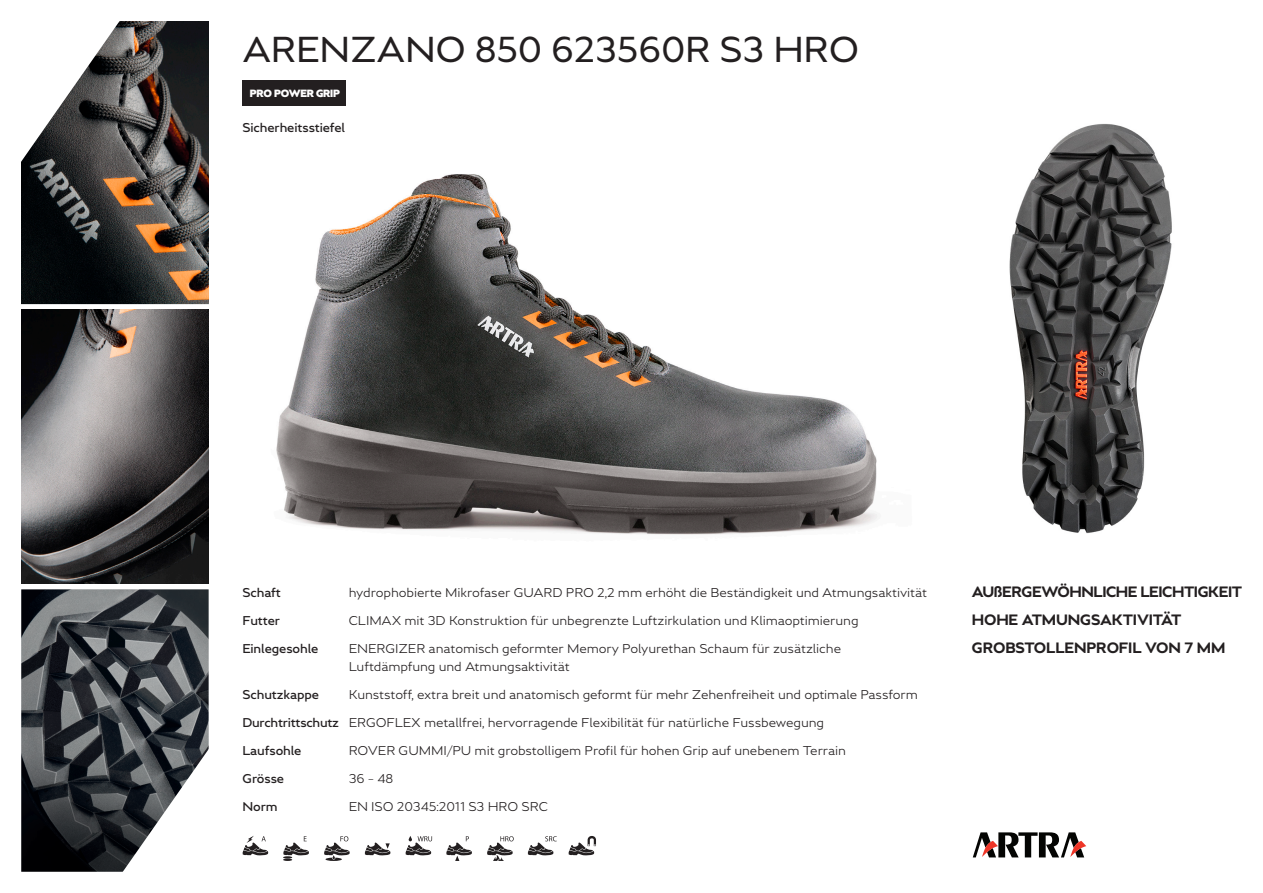
<style>
.page{position:relative;width:1263px;height:893px;background:#fff}
.page>*{position:absolute;margin:0;border:0;box-sizing:border-box;transform-origin:0 0}
.NAZOV{font:36px "Greenwich";letter-spacing:-.01em;color:#231f20}
.Benefit{font:700 15px "Greenwich";letter-spacing:-.01em;color:#231f20}
.Benefit-2{font:700 15px "Greenwich";letter-spacing:-.03em;color:#231f20}
.popis{font:300 12.75px/18px "Greenwich";letter-spacing:-.01em;color:#231f20}
.info{font:500 12.75px "Greenwich";letter-spacing:-.01em;color:#231f20}
.kategoria{font:500 12.75px "Greenwich";letter-spacing:-.01em;color:#231f20}
.t1{font:900 10.5px "Greenwich";letter-spacing:-.02em;color:#fff}
</style>
<div class="page">
<img style="left:21px;top:589px;width:188px;height:283px">
<img style="left:1009px;top:124px;width:163px;height:410px">
<img style="left:276px;top:174px;width:602px;height:361px">
<img style="left:21px;top:21px;width:188px;height:283px">
<img style="left:21px;top:310px;width:188px;height:273px">
<svg style="left:243px;top:836px;width:25px;height:19px"></svg>
<svg style="left:283px;top:836px;width:26px;height:25px"></svg>
<svg style="left:324px;top:836px;width:26px;height:25px"></svg>
<svg style="left:365px;top:842px;width:26px;height:13px"></svg>
<svg style="left:406px;top:836px;width:26px;height:19px"></svg>
<svg style="left:446px;top:836px;width:26px;height:25px"></svg>
<svg style="left:487px;top:836px;width:27px;height:25px"></svg>
<svg style="left:528px;top:836px;width:29px;height:19px"></svg>
<svg style="left:569px;top:836px;width:27px;height:19px"></svg>
<svg style="left:115px;top:738px;width:94px;height:134px"></svg>
<svg style="left:21px;top:21px;width:105px;height:150px"></svg>
<div style="left:242px;top:81px;width:104px;height:25px;background:#231f20"></div>
<svg style="left:973px;top:832px;width:113px;height:25px"></svg>
<p class="NAZOV" style="left:242px;top:28px;width:618px">ARENZANO 850 623560R S3 HRO</p>
<p class="t1" style="left:250px;top:87px;width:92px">PRO POWER GRIP</p>
<p class="kategoria" style="left:242px;top:120px;width:104px">Sicherheitsstiefel</p>
<p class="info" style="left:242px;top:584px;width:40px">Schaft</p>
<p class="popis" style="left:349px;top:583px;width:580px">hydrophobierte Mikrofaser GUARD PRO 2,2 mm erhöht die Beständigkeit und Atmungsaktivität</p>
<p class="info" style="left:242px;top:612px;width:39px">Futter</p>
<p class="popis" style="left:349px;top:611px;width:511px">CLIMAX mit 3D Konstruktion für unbegrenzte Luftzirkulation und Klimaoptimierung</p>
<p class="info" style="left:242px;top:640px;width:78px">Einlegesohle</p>
<p class="popis" style="left:349px;top:639px;width:494px">ENERGIZER anatomisch geformter Memory Polyurethan Schaum für zusätzliche<br>Luftdämpfung und Atmungsaktivität</p>
<p class="info" style="left:242px;top:686px;width:78px">Schutzkappe</p>
<p class="popis" style="left:349px;top:685px;width:571px">Kunststoff, extra breit und anatomisch geformt für mehr Zehenfreiheit und optimale Passform</p>
<p class="info" style="left:242px;top:714px;width:98px">Durchtrittschutz</p>
<p class="popis" style="left:349px;top:713px;width:477px">ERGOFLEX metallfrei, hervorragende Flexibilität für natürliche Fussbewegung</p>
<p class="info" style="left:242px;top:742px;width:61px">Laufsohle</p>
<p class="popis" style="left:349px;top:741px;width:499px">ROVER GUMMI/PU mit grobstolligem Profil für hohen Grip auf unebenem Terrain</p>
<p class="info" style="left:242px;top:771px;width:43px">Grösse</p>
<p class="popis" style="left:349px;top:769px;width:46px">36 – 48</p>
<p class="info" style="left:242px;top:799px;width:37px">Norm</p>
<p class="popis" style="left:349px;top:797px;width:201px">EN ISO 20345:2011 S3 HRO SRC</p>
<p class="Benefit-2" style="left:972px;top:582px;width:272px">AUßERGEWÖHNLICHE LEICHTIGKEIT</p>
<p class="Benefit" style="left:972px;top:611px;width:211px">HOHE ATMUNGSAKTIVITÄT</p>
<p class="Benefit" style="left:972px;top:639px;width:255px">GROBSTOLLENPROFIL VON 7 MM</p>
</div>
